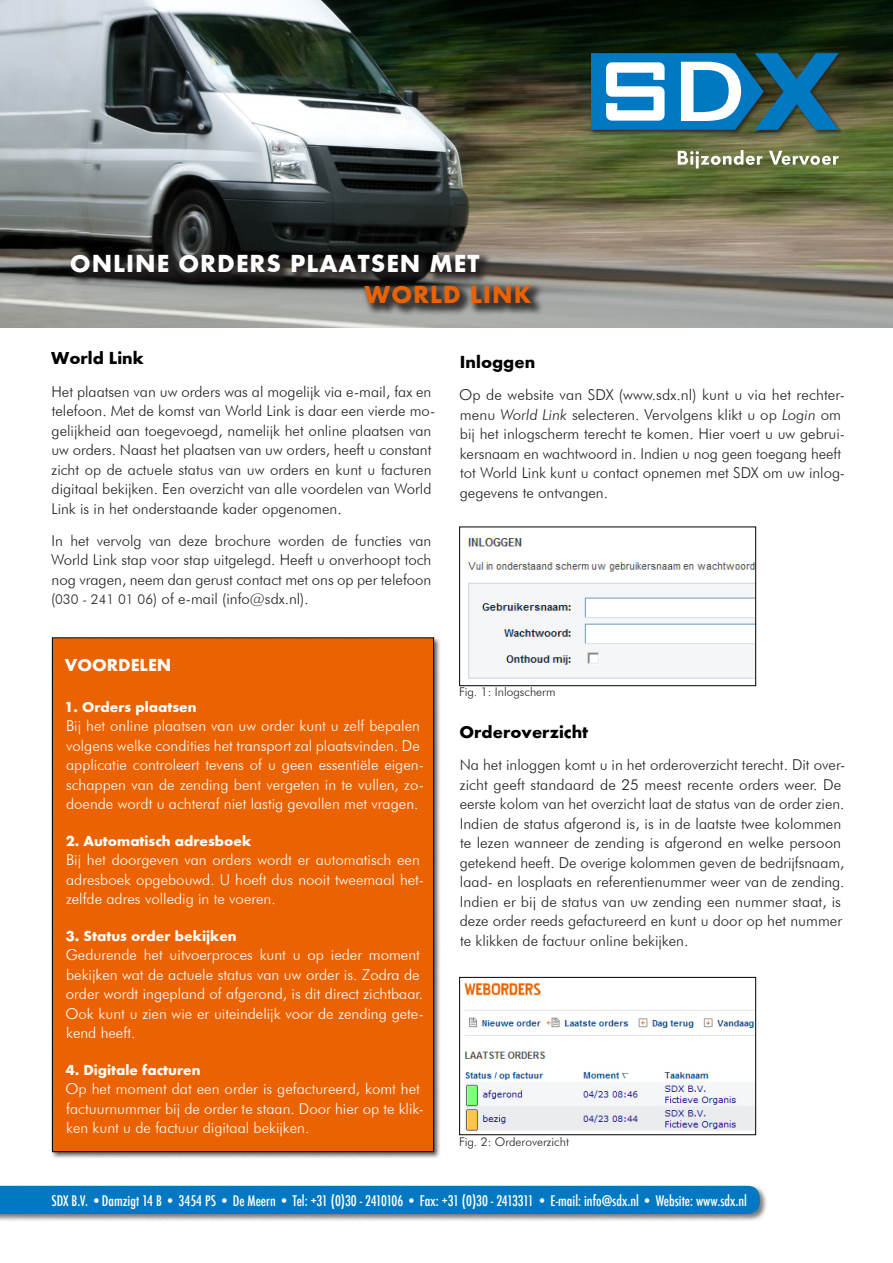
<style>
.page{position:relative;width:893px;height:1263px;background:#fff}
.page>*{position:absolute;margin:0;border:0;box-sizing:border-box;transform-origin:0 0}
.t1{font:700 25.5px "Futura";letter-spacing:.04em;color:#fff}
.t2{font:700 25.5px "Futura";letter-spacing:.04em;color:#eb6202}
.t3{font:700 18px "Futura";color:#000}
.t4{font:700 18px "Futura";color:#fff}
.Basistekst{font:300 15px/19.5px "Futura BT";color:#231f20}
.t5{font:300 15px/19.5px "Futura BT";color:#fff}
.t6{font:700 15px "Futura";color:#fff}
.t7{font:500 condensed 14.25px "Futura";color:#fff}
.t8{font:300 12px "Futura BT";color:#231f20}
.s1{font-size:13.5px}
.s2{font-style:italic}
</style>
<div class="page">
<img style="left:0;top:0;width:893px;height:327px">
<img style="left:589px;top:51px;width:163px;height:85px">
<img style="left:752px;top:51px;width:90px;height:85px">
<svg style="left:591px;top:53px;width:248px;height:77px"></svg>
<svg style="left:678px;top:150px;width:84px;height:19px"></svg>
<svg style="left:769px;top:151px;width:69px;height:14px"></svg>
<div style="left:66px;top:251px;width:479px;height:65px;background:#231f20;opacity:.84"></div>
<img style="left:468px;top:538px;width:286px;height:141px">
<div style="left:459px;top:526px;width:297px;height:160px;border:1px solid #000"></div>
<img style="left:464px;top:982px;width:290px;height:149px">
<div style="left:459px;top:977px;width:297px;height:158px;border:1px solid #000"></div>
<div style="left:50px;top:636px;width:391px;height:523px;background:#231f20;opacity:.75"></div>
<div style="left:52px;top:638px;width:382px;height:514px;background:#eb6202"></div>
<div style="left:0;top:1184px;width:767px;height:38px;background:#231f20;opacity:.59"></div>
<div style="left:0;top:1186px;width:760px;height:28px;background:#0079c2"></div>
<p class="t1" style="left:70px;top:252px;width:411px">ONLINE ORDERS PLAATSEN MET</p>
<p class="t2" style="left:364px;top:283px;width:169px">WORLD LINK</p>
<p class="t3" style="left:51px;top:350px;width:94px">World Link</p>
<p class="Basistekst" style="left:51px;top:381px;width:385px">Het plaatsen van uw orders was al mogelijk via e-mail, fax en telefoon. Met de komst van World Link is daar een vierde mo&shy;gelijkheid aan toegevoegd, namelijk het online plaatsen van uw orders. Naast het plaatsen van uw orders, heeft u constant zicht op de actuele status van uw orders en kunt u facturen digitaal bekijken. Een overzicht van alle voordelen van World Link is in het onderstaande kader opgenomen.</p>
<p class="Basistekst" style="left:51px;top:531px;width:382px;text-align:justify">In het vervolg van deze brochure worden de functies van World Link stap voor stap uitgelegd. Heeft u onverhoopt toch nog vragen, neem dan gerust contact met ons op per telefoon (<span class="s1">030 - 241 01 06</span>) of e-mail (info@sdx.nl).</p>
<p class="t4" style="left:65px;top:657px;width:108px">VOORDELEN</p>
<p class="t6" style="left:64px;top:700px;width:134px">1. Orders plaatsen</p>
<p class="t5" style="left:66px;top:716px;width:359px">Bij het online plaatsen van uw order kunt u zelf bepalen volgens welke condities het transport zal plaatsvinden. De applicatie controleert tevens of u geen essentiële eigen&shy;schappen van de zending bent vergeten in te vullen, zo&shy;doende wordt u achteraf niet lastig gevallen met vragen.</p>
<p class="t6" style="left:66px;top:834px;width:187px">2. Automatisch adresboek</p>
<p class="t5" style="left:66px;top:850px;width:359px">Bij het doorgeven van orders wordt er automatisch een adresboek opgebouwd. U hoeft dus nooit tweemaal het&shy;zelfde adres volledig in te voeren.</p>
<p class="t6" style="left:66px;top:929px;width:172px">3. Status order bekijken</p>
<p class="t5" style="left:65px;top:945px;width:360px">Gedurende het uitvoerproces kunt u op ieder moment bekijken wat de actuele status van uw order is. Zodra de order wordt ingepland of afgerond, is dit direct zichtbaar.<br>Ook kunt u zien wie er uiteindelijk voor de zending gete&shy;kend heeft.</p>
<p class="t6" style="left:66px;top:1063px;width:136px">4. Digitale facturen</p>
<p class="t5" style="left:65px;top:1079px;width:360px">Op het moment dat een order is gefactureerd, komt het factuurnummer bij de order te staan. Door hier op te klik&shy;ken kunt u de factuur digitaal bekijken.</p>
<p class="t3" style="left:460px;top:354px;width:77px">Inloggen</p>
<p class="Basistekst" style="left:459px;top:385px;width:388px">Op de website van SDX (www.sdx.nl) kunt u via het rechter&shy;menu <span class="s2">World Link</span> selecteren. Vervolgens klikt u op <span class="s2">Login</span> om bij het inlogscherm terecht te komen. Hier voert u uw gebrui&shy;kersnaam en wachtwoord in. Indien u nog geen toegang heeft tot World Link kunt u contact opnemen met SDX om uw inlog&shy;gegevens te ontvangen.</p>
<p class="t8" style="left:459px;top:684px;width:98px">Fig. 1: Inlogscherm</p>
<p class="t3" style="left:459px;top:724px;width:130px">Orderoverzicht</p>
<p class="Basistekst" style="left:460px;top:755px;width:387px">Na het inloggen komt u in het orderoverzicht terecht. Dit over&shy;zicht geeft standaard de 25 meest recente orders weer. De eerste kolom van het overzicht laat de status van de order zien.<br>Indien de status afgerond is, is in de laatste twee kolommen te lezen wanneer de zending is afgerond en welke persoon getekend heeft. De overige kolommen geven de bedrijfsnaam, laad- en losplaats en referentienummer weer van de zending.<br>Indien er bij de status van uw zending een nummer staat, is deze order reeds gefactureerd en kunt u door op het nummer te klikken de factuur online bekijken.</p>
<p class="t8" style="left:459px;top:1134px;width:111px">Fig. 2: Orderoverzicht</p>
<p class="t7" style="left:51px;top:1192px;width:697px">SDX B.V. •Damzigt 14 B • 3454 PS • De Meern • Tel: +31 (0)30 - 2410106 • Fax: +31 (0)30 - 2413311 • E-mail: info@sdx.nl • Website: www.sdx.nl</p>
</div>
